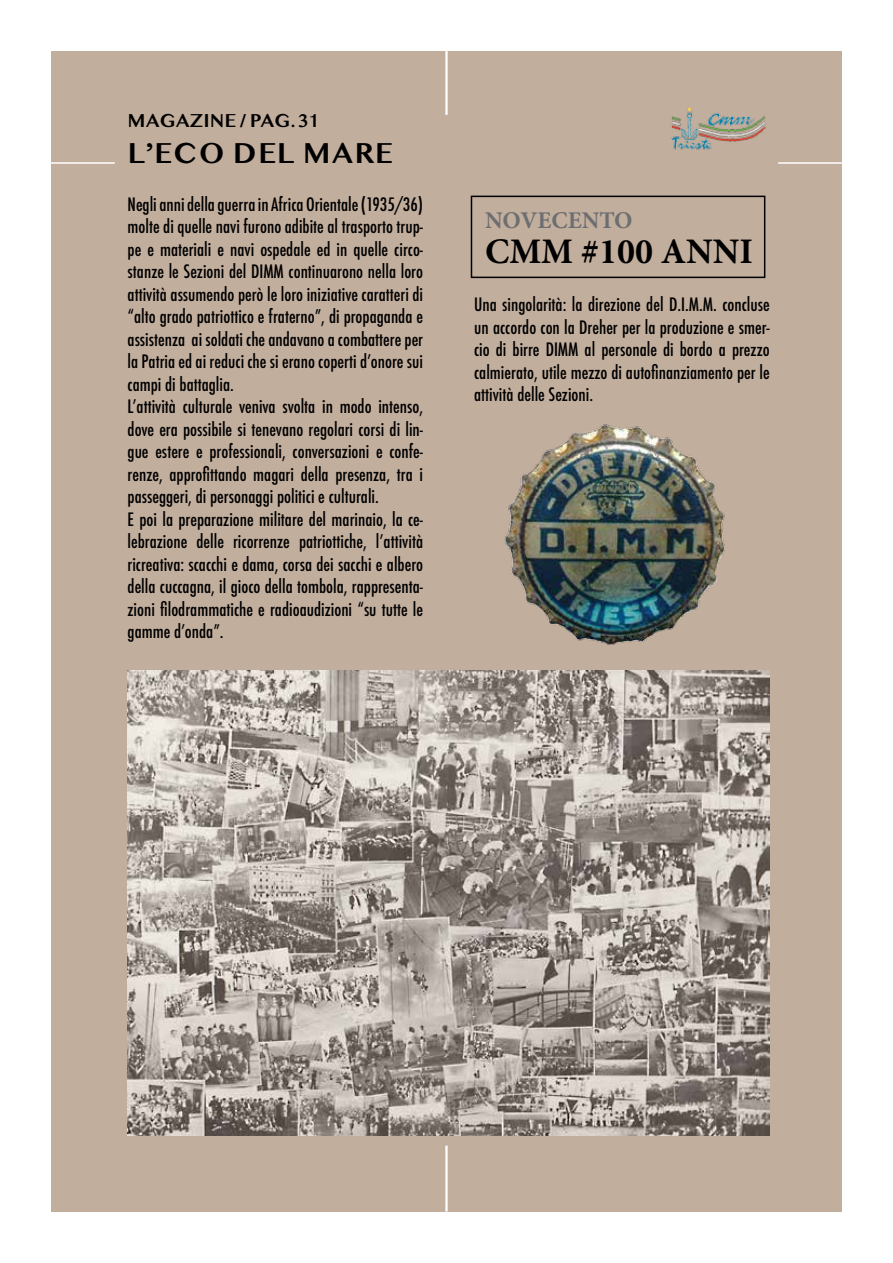
<style>
.page{position:relative;width:893px;height:1263px;background:#fff}
.page>*{position:absolute;margin:0;border:0;box-sizing:border-box;transform-origin:0 0}
.t1{font:700 36px "Minion Pro";color:#000}
.t2{font:700 30px "Kannada MN";letter-spacing:.03em;color:#000}
.t3{font:700 24px "Minion Pro";color:#6d6e71}
.t4{font:700 19.5px "Kannada MN";color:#000}
.t5{font:500 condensed 18px/22.5px "Futura";color:#000}
</style>
<div class="page">
<div style="left:51px;top:51px;width:791px;height:1161px;background:#c2ae9d"></div>
<hr style="left:445px;top:51px;width:3px;height:64px;background:#fff">
<hr style="left:51px;top:162px;width:64px;height:2px;background:#fff">
<hr style="left:778px;top:162px;width:64px;height:2px;background:#fff">
<img style="left:670px;top:107px;width:96px;height:43px">
<hr style="left:445px;top:1145px;width:3px;height:66px;background:#fff">
<div style="left:471px;top:196px;width:294px;height:82px;border:2px solid #000"></div>
<img style="left:128px;top:670px;width:642px;height:465px">
<img style="left:504px;top:424px;width:221px;height:221px">
<p class="t4" style="left:128px;top:109px;width:194px">MAGAZINE / PAG. 31</p>
<h2 class="t2" style="left:128px;top:135px;width:267px">L’ECO DEL MARE</h2>
<p class="t5" style="left:128px;top:193px;width:297px">Negli anni della guerra in Africa Orientale (1935/36) molte di quelle navi furono adibite al trasporto trup&shy;pe e materiali e navi ospedale ed in quelle circo&shy;stanze le Sezioni del DIMM continuarono nella loro attività assumendo però le loro iniziative caratteri di “alto grado patriottico e fraterno”, di propaganda e assistenza ai soldati che andavano a combattere per la Patria ed ai reduci che si erano coperti d’onore sui campi di battaglia.<br>L’attività culturale veniva svolta in modo intenso, dove era possibile si tenevano regolari corsi di lin&shy;gue estere e professionali, conversazioni e confe&shy;renze, approfittando magari della presenza, tra i passeggeri, di personaggi politici e culturali.<br>E poi la preparazione militare del marinaio, la ce&shy;lebrazione delle ricorrenze patriottiche, l’attività ricreativa: scacchi e dama, corsa dei sacchi e albero della cuccagna, il gioco della tombola, rappresenta&shy;zioni filodrammatiche e radioaudizioni “su tutte le gamme d’onda”.</p>
<h3 class="t3" style="left:485px;top:204px;width:149px">NOVECENTO</h3>
<h1 class="t1" style="left:485px;top:226px;width:270px">CMM #100 ANNI</h1>
<p class="t5" style="left:474px;top:293px;width:297px;text-align:justify">Una singolarità: la direzione del D.I.M.M. concluse un accordo con la Dreher per la produzione e smer&shy;cio di birre DIMM al personale di bordo a prezzo calmierato, utile mezzo di autofinanziamento per le attività delle Sezioni.</p>
</div>
